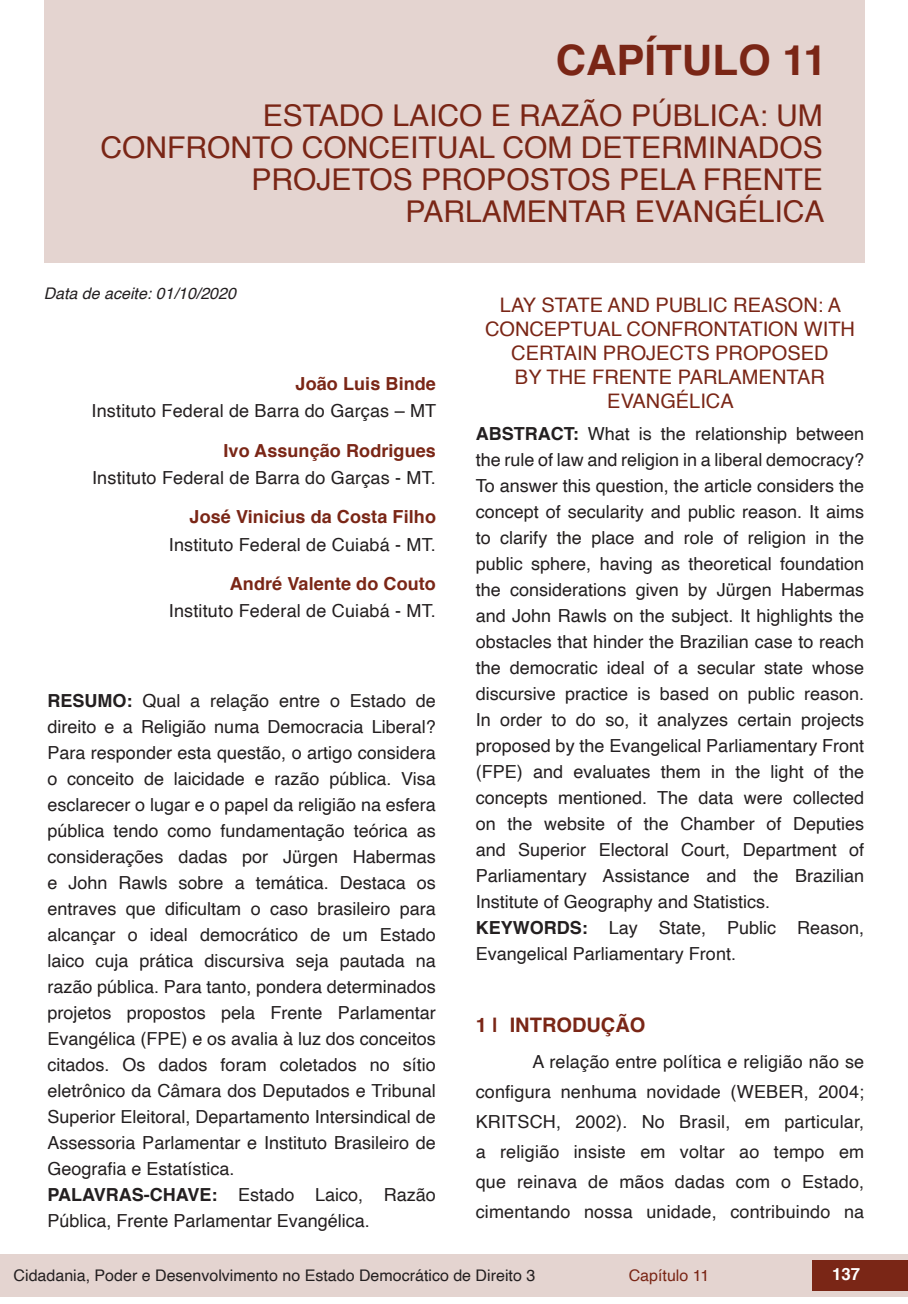
<style>
.page{position:relative;width:908px;height:1304px;background:#fff}
.page>*{position:absolute;margin:0;border:0;box-sizing:border-box;transform-origin:0 0}
.capítulos{font:700 42px "Helvetica";color:#7a2616}
.nome_artigos{font:30px/32px "Helvetica";color:#7a2616;text-align:right}
.título_Inglês{font:20px/24px "Helvetica";color:#7a2616;text-align:center}
.t1{font:700 20px "Helvetica";color:#7a2616}
.Resumos_e_PC_TXT{font:18px/26px "Helvetica";color:#231f20;text-align:justify}
.txt{font:18px/30px "Helvetica";letter-spacing:.01em;color:#231f20;text-align:justify}
.info_autores{font:18px "Helvetica";letter-spacing:.01em;color:#231f20}
.nome_autores{font:700 18px "Helvetica";letter-spacing:.005em;color:#7a2616}
.t2{font:700 16.8px "Helvetica";color:#fff}
.t3{font:16px "Helvetica";color:#231f20}
.t4{font:italic 16px "Helvetica";color:#231f20}
.t5{font:16px "Helvetica";color:#7a2616}
.s1{font-weight:700}
</style>
<div class="page">
<div style="left:0;top:1254px;width:906px;height:43px;background:#e4d4d0"></div>
<div style="left:812px;top:1261px;width:95px;height:30px;background:#7a2616"></div>
<div style="left:44px;top:0;width:819px;height:263px;background:#e4d4d0"></div>
<p class="capítulos" style="left:555px;top:26px;width:272px">CAPÍTULO 11</p>
<p class="nome_artigos" style="left:100px;top:101px;width:725px">ESTADO LAICO E RAZÃO PÚBLICA: UM<br>CONFRONTO CONCEITUAL COM DETERMINADOS<br>PROJETOS PROPOSTOS PELA FRENTE<br>PARLAMENTAR EVANGÉLICA</p>
<p class="t4" style="left:44px;top:280px;width:194px">Data de aceite: 01/10/2020</p>
<p class="nome_autores" style="left:295px;top:369px;width:142px">João Luis Binde</p>
<p class="info_autores" style="left:92px;top:397px;width:346px">Instituto Federal de Barra do Garças – MT</p>
<p class="nome_autores" style="left:223px;top:436px;width:214px">Ivo Assunção Rodrigues</p>
<p class="info_autores" style="left:92px;top:464px;width:345px">Instituto Federal de Barra do Garças - MT.</p>
<p class="nome_autores" style="left:189px;top:502px;width:248px">José Vinicius da Costa Filho</p>
<p class="info_autores" style="left:169px;top:530px;width:268px">Instituto Federal de Cuiabá - MT.</p>
<p class="nome_autores" style="left:230px;top:569px;width:207px">André Valente do Couto</p>
<p class="info_autores" style="left:169px;top:597px;width:268px">Instituto Federal de Cuiabá - MT.</p>
<p class="Resumos_e_PC_TXT" style="left:47px;top:689px;width:390px"><span class="s1">RESUMO:</span> Qual a relação entre o Estado de direito e a Religião numa Democracia Liberal?<br>Para responder esta questão, o artigo considera o conceito de laicidade e razão pública. Visa esclarecer o lugar e o papel da religião na esfera pública tendo como fundamentação teórica as considerações dadas por Jürgen Habermas e John Rawls sobre a temática. Destaca os entraves que dificultam o caso brasileiro para alcançar o ideal democrático de um Estado laico cuja prática discursiva seja pautada na razão pública. Para tanto, pondera determinados projetos propostos pela Frente Parlamentar Evangélica (FPE) e os avalia à luz dos conceitos citados. Os dados foram coletados no sítio eletrônico da Câmara dos Deputados e Tribunal Superior Eleitoral, Departamento Intersindical de Assessoria Parlamentar e Instituto Brasileiro de Geografia e Estatística.</p>
<p class="Resumos_e_PC_TXT" style="left:47px;top:1183px;width:390px"><span class="s1">PALAVRAS-CHAVE:</span> Estado Laico, Razão<br>Pública, Frente Parlamentar Evangélica.</p>
<p class="título_Inglês" style="left:485px;top:294px;width:371px">LAY STATE AND PUBLIC REASON: A<br>CONCEPTUAL CONFRONTATION WITH<br>CERTAIN PROJECTS PROPOSED<br>BY THE FRENTE PARLAMENTAR<br>EVANGÉLICA</p>
<p class="Resumos_e_PC_TXT" style="left:475px;top:421px;width:390px"><span class="s1">ABSTRACT:</span> What is the relationship between the rule of law and religion in a liberal democracy?<br>To answer this question, the article considers the concept of secularity and public reason. It aims to clarify the place and role of religion in the public sphere, having as theoretical foundation the considerations given by Jürgen Habermas and John Rawls on the subject. It highlights the obstacles that hinder the Brazilian case to reach the democratic ideal of a secular state whose discursive practice is based on public reason.<br>In order to do so, it analyzes certain projects proposed by the Evangelical Parliamentary Front (FPE) and evaluates them in the light of the concepts mentioned. The data were collected on the website of the Chamber of Deputies and Superior Electoral Court, Department of Parliamentary Assistance and the Brazilian Institute of Geography and Statistics.</p>
<p class="Resumos_e_PC_TXT" style="left:475px;top:915px;width:390px"><span class="s1">KEYWORDS:</span> Lay State, Public Reason,<br>Evangelical Parliamentary Front.</p>
<p class="t1" style="left:475px;top:1009px;width:171px">1 | INTRODUÇÃO</p>
<p class="txt" style="left:475px;top:1047px;width:390px;text-indent:57px">A relação entre política e religião não se configura nenhuma novidade (WEBER, 2004; KRITSCH, 2002). No Brasil, em particular, a religião insiste em voltar ao tempo em que reinava de mãos dadas com o Estado, cimentando nossa unidade, contribuindo na</p>
<p class="t3" style="left:14px;top:1263px;width:523px">Cidadania, Poder e Desenvolvimento no Estado Democrático de Direito 3</p>
<p class="t5" style="left:628px;top:1263px;width:82px">Capítulo 11</p>
<p class="t2" style="left:831px;top:1261px;width:30px">137</p>
</div>
